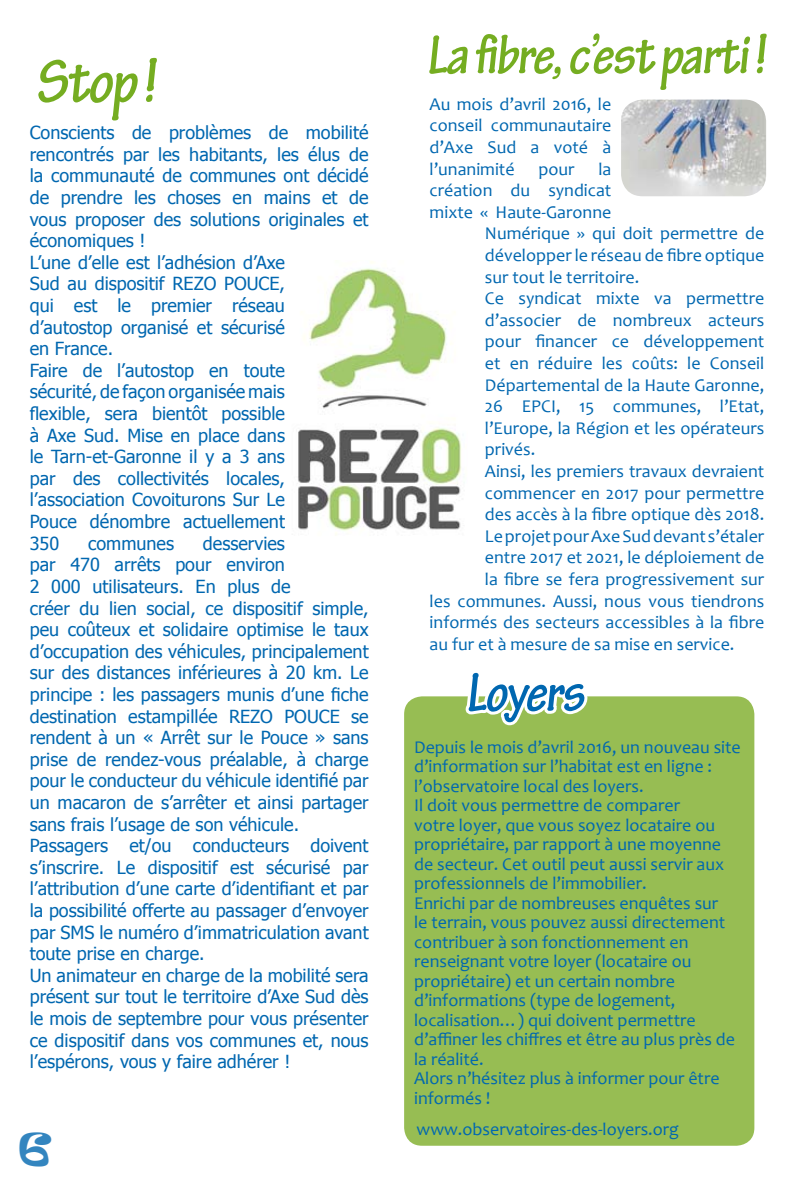
<style>
.page{position:relative;width:787px;height:1178px;background:#fff}
.page>*{position:absolute;margin:0;border:0;box-sizing:border-box;transform-origin:0 0}
.t1{font:700 condensed 64.8px "Tekton Pro";color:#75ad21}
.t2{font:700 condensed 58.35px "Tekton Pro";color:#75ad21}
.t3{font:700 condensed 58.35px "Tekton Pro";color:#0067b0}
.t4{font:40.5px "Ravie";color:#0067b0}
.t5{font:18px/21.6px "Tahoma";color:#0067b0}
.t6{font:18px/19.5px "Candara";color:#0067b0}
</style>
<div class="page">
<div style="left:404px;top:696px;width:350px;height:450px;background:#97bd53;border-radius:18px"></div>
<svg style="left:463px;top:696px;width:128px;height:30px"></svg>
<img style="left:298px;top:261px;width:164px;height:274px">
<img style="left:621px;top:100px;width:145px;height:96px">
<h1 class="t1" style="left:35px;top:43px;width:130px">Stop !</h1>
<p class="t5" style="left:30px;top:121px;width:340px">Conscients de problèmes de mobilité rencontrés par les habitants, les élus de la communauté de communes ont décidé de prendre les choses en mains et de vous proposer des solutions originales et économiques !<br>L’une d’elle est l’adhésion d’Axe<br>Sud au dispositif REZO POUCE,<br>qui est le premier réseau d’autostop organisé et sécurisé<br>en France.<br>Faire de l’autostop en toute<br>sécurité, de façon organisée mais<br>flexible, sera bientôt possible<br>à Axe Sud. Mise en place dans<br>le Tarn-et-Garonne il y a 3 ans<br>par des collectivités locales, l’association Covoiturons Sur Le<br>Pouce dénombre actuellement<br>350</p>
<p class="t5" style="left:30px;top:531px;width:340px;text-indent:173px">desservies<br>par 470 arrêts pour environ<br>2 000 utilisateurs. En plus de<br>créer du lien social, ce dispositif simple, peu coûteux et solidaire optimise le taux d’occupation des véhicules, principalement sur des distances inférieures à 20 km. Le principe : les passagers munis d’une fiche destination estampillée REZO POUCE se rendent à un « Arrêt sur le Pouce » sans prise de rendez-vous préalable, à charge pour le conducteur du véhicule identifié par un macaron de s’arrêter et ainsi partager sans frais l’usage de son véhicule.<br>Passagers et/ou conducteurs doivent s’inscrire. Le dispositif est sécurisé par l’attribution d’une carte d’identifiant et par la possibilité offerte au passager d’envoyer par SMS le numéro d’immatriculation avant toute prise en charge.<br>Un animateur en charge de la mobilité sera présent sur tout le territoire d’Axe Sud dès le mois de septembre pour vous présenter ce dispositif dans vos communes et, nous l’espérons, vous y faire adhérer !</p>
<p class="t5" style="left:88px;top:531px;width:87px">communes</p>
<h3 class="t4" style="left:18px;top:1122px;width:34px">6</h3>
<h2 class="t2" style="left:426px;top:21px;width:348px">La fibre,c’est parti!</h2>
<p class="t6" style="left:429px;top:93px;width:183px;line-height:21.6px;text-align:justify">Au mois d’avril 2016, le conseil communautaire d’Axe Sud a voté à l’unanimité</p>
<p class="t6" style="left:538px;top:159px;width:38px">pour</p>
<p class="t6" style="left:598px;top:159px;width:14px">la</p>
<p class="t6" style="left:429px;top:181px;width:183px">création du syndicat</p>
<p class="t6" style="left:429px;top:202px;width:183px">mixte « Haute-Garonne</p>
<p class="t6" style="left:485px;top:224px;width:281px">Numérique » qui doit permettre de</p>
<p class="t6" style="left:485px;top:245px;width:281px">développer le réseau de fibre optique</p>
<p class="t6" style="left:485px;top:267px;width:156px">sur tout le territoire.</p>
<p class="t6" style="left:485px;top:289px;width:281px">Ce syndicat mixte va permettre</p>
<p class="t6" style="left:485px;top:310px;width:281px">d’associer de nombreux acteurs</p>
<p class="t6" style="left:485px;top:332px;width:281px">pour financer ce développement</p>
<p class="t6" style="left:485px;top:353px;width:281px">et en réduire les coûts: le Conseil</p>
<p class="t6" style="left:485px;top:375px;width:281px">Départemental de la Haute Garonne,</p>
<p class="t6" style="left:485px;top:397px;width:281px">26 EPCI, 15 communes, l’Etat,</p>
<p class="t6" style="left:485px;top:418px;width:281px">l’Europe, la Région et les opérateurs</p>
<p class="t6" style="left:485px;top:440px;width:52px">privés.</p>
<p class="t6" style="left:485px;top:461px;width:281px">Ainsi, les premiers travaux devraient</p>
<p class="t6" style="left:485px;top:483px;width:281px">commencer en 2017 pour permettre</p>
<p class="t6" style="left:485px;top:505px;width:281px">des accès à la fibre optique dès 2018.</p>
<p class="t6" style="left:485px;top:526px;width:281px">Le projet pour Axe Sud devant s’étaler</p>
<p class="t6" style="left:485px;top:548px;width:281px">entre 2017 et 2021, le déploiement de</p>
<p class="t6" style="left:485px;top:569px;width:281px">la fibre se fera progressivement sur</p>
<p class="t6" style="left:429px;top:591px;width:336px">les communes. Aussi, nous vous tiendrons</p>
<p class="t6" style="left:429px;top:613px;width:336px">informés des secteurs accessibles à la fibre</p>
<p class="t6" style="left:429px;top:634px;width:306px">au fur et à mesure de sa mise en service.</p>
<h2 class="t3" style="left:466px;top:658px;width:127px">Loyers</h2>
<p class="t6" style="left:414px;top:737px;width:328px">Depuis le mois d’avril 2016, un nouveau site d’information sur l’habitat est en ligne : l’observatoire local des loyers.<br>Il doit vous permettre de comparer<br>votre loyer, que vous soyez locataire ou propriétaire, par rapport à une moyenne de secteur. Cet outil peut aussi servir aux professionnels de l’immobilier.<br>Enrichi par de nombreuses enquêtes sur<br>le terrain, vous pouvez aussi directement contribuer à son fonctionnement en renseignant votre loyer (locataire ou propriétaire) et un certain nombre d’informations (type de logement, localisation…) qui doivent permettre d’affiner les chiffres et être au plus près de la réalité.<br>Alors n’hésitez plus à informer pour être informés !</p>
<p class="t6" style="left:416px;top:1119px;width:264px">www.observatoires-des-loyers.org</p>
</div>
